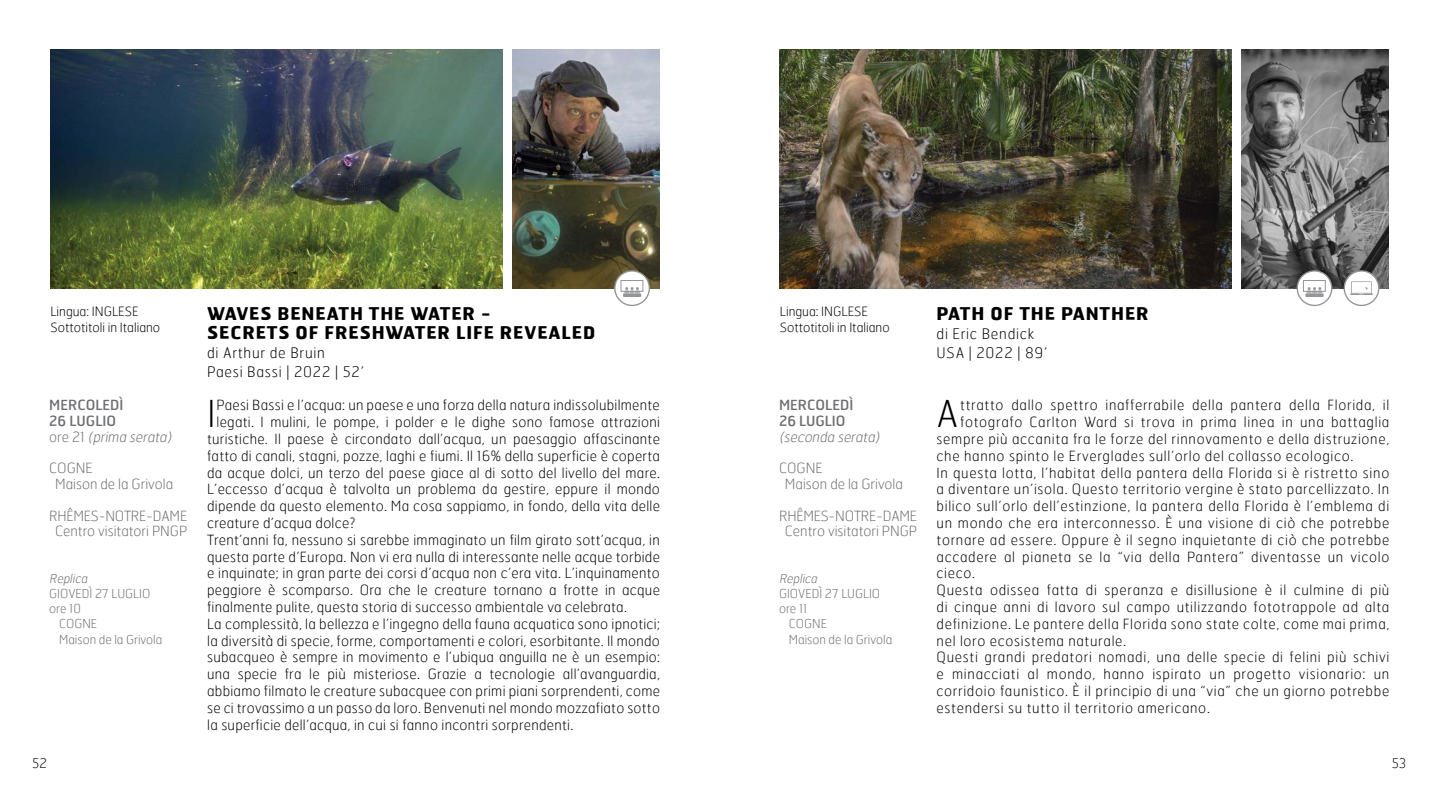
<style>
.page{position:relative;width:1439px;height:794px;background:#fff}
.page>*{position:absolute;margin:0;border:0;box-sizing:border-box;transform-origin:0 0}
.t1{font:100 36.93px "Hermes";color:#000}
.t2{font:700 17.5px/19.2px "Hermes";letter-spacing:.05em;color:#000}
.t3{font:100 14.53px/19.2px "Hermes";letter-spacing:.05em;color:#000}
.t4{font:100 14px "Hermes";letter-spacing:.02em;color:#000}
.t5{font:100 14px "Hermes";letter-spacing:.05em;color:#000}
.t6{font:100 14px/15.8px "Hermes";color:#6d6e71}
.t7{font:14px/15.8px "Hermes";color:#6d6e71}
.t8{font:italic 100 14px "Hermes";color:#6d6e71}
.t9{font:100 13.12px "Hermes";color:#000}
.t10{font:100 12.78px/15.8px "Hermes";color:#000}
.t11{font:100 12.25px "Hermes";color:#6d6e71}
.t12{font:italic 100 12.25px "Hermes";color:#6d6e71}
.s1{font-weight:100}
.s2{font-weight:100;font-style:italic}
</style>
<div class="page">
<img style="left:51px;top:50px;width:452px;height:238px">
<img style="left:513px;top:50px;width:147px;height:238px">
<div style="left:615px;top:271px;width:34px;height:34px;background:#fff;border-radius:50%"></div>
<div style="left:614px;top:270px;width:36px;height:36px;border:1px solid #939598;border-radius:50%"></div>
<svg style="left:623px;top:293px;width:18px;height:4px"></svg>
<svg style="left:624px;top:287px;width:16px;height:6px"></svg>
<div style="left:620px;top:280px;width:23px;height:12px;border:1px solid #939598"></div>
<img style="left:779px;top:50px;width:452px;height:238px">
<img style="left:1241px;top:50px;width:147px;height:238px">
<div style="left:1344px;top:271px;width:34px;height:34px;background:#fff;border-radius:50%"></div>
<div style="left:1343px;top:270px;width:36px;height:36px;border:1px solid #939598;border-radius:50%"></div>
<svg style="left:1350px;top:281px;width:23px;height:14px"></svg>
<div style="left:1297px;top:271px;width:34px;height:34px;background:#fff;border-radius:50%"></div>
<div style="left:1296px;top:270px;width:36px;height:36px;border:1px solid #939598;border-radius:50%"></div>
<svg style="left:1305px;top:293px;width:18px;height:4px"></svg>
<svg style="left:1306px;top:287px;width:16px;height:6px"></svg>
<div style="left:1303px;top:280px;width:22px;height:12px;border:1px solid #939598"></div>
<p class="t10" style="left:50px;top:303px;width:111px">Lingua: INGLESE<br>Sottotitoli in Italiano</p>
<p class="t7" style="left:49px;top:397px;width:127px">MERCOLEDÌ<br>26 LUGLIO<br><span class="s1">o r e 2 1</span> <span class="s2">(prima serata)</span></p>
<p class="t6" style="left:55px;top:460px;width:119px;text-indent:-6px">COGNE<br>Maison de la Grivola</p>
<p class="t6" style="left:49px;top:507px;width:139px;text-align:center">RHÊMES-NOTRE-DAME<br>Centro visitatori PNGP</p>
<p class="t12" style="left:49px;top:570px;width:42px">Replica</p>
<p class="t11" style="left:49px;top:585px;width:103px">GIOVEDÌ 27 LUGLIO</p>
<p class="t11" style="left:49px;top:600px;width:33px">ore 10</p>
<p class="t11" style="left:59px;top:616px;width:40px">COGNE</p>
<p class="t11" style="left:59px;top:632px;width:105px">Maison de la Grivola</p>
<p class="t2" style="left:207px;top:303px;width:390px">WAVES BENEATH THE WATER -<br>SECRETS OF FRESHWATER LIFE REVEALED</p>
<p class="t3" style="left:207px;top:343px;width:158px">di Arthur de Bruin<br>Paesi Bassi | 2022 | 52’</p>
<h1 class="t1" style="left:207px;top:390px;width:10px">I</h1>
<p class="t4" style="left:216px;top:396px;width:445px">Paesi Bassi e l’acqua: un paese e una forza della natura indissolubilmente</p>
<p class="t4" style="left:216px;top:413px;width:445px">legati. I mulini, le pompe, i polder e le dighe sono famose attrazioni</p>
<p class="t4" style="left:207px;top:430px;width:454px">turistiche. Il paese è circondato dall’acqua, un paesaggio affascinante</p>
<p class="t4" style="left:207px;top:447px;width:454px">fatto di canali, stagni, pozze, laghi e fiumi. Il 16% della superficie è coperta</p>
<p class="t4" style="left:207px;top:464px;width:454px">da acque dolci, un terzo del paese giace al di sotto del livello del mare.</p>
<p class="t4" style="left:207px;top:480px;width:454px">L’eccesso d’acqua è talvolta un problema da gestire, eppure il mondo</p>
<p class="t4" style="left:207px;top:497px;width:454px">dipende da questo elemento. Ma cosa sappiamo, in fondo, della vita delle</p>
<p class="t4" style="left:207px;top:514px;width:150px">creature d’acqua dolce?</p>
<p class="t4" style="left:207px;top:531px;width:454px">Trent’anni fa, nessuno si sarebbe immaginato un film girato sott’acqua, in</p>
<p class="t4" style="left:207px;top:548px;width:454px">questa parte d’Europa. Non vi era nulla di interessante nelle acque torbide</p>
<p class="t4" style="left:207px;top:564px;width:454px">e inquinate; in gran parte dei corsi d’acqua non c’era vita. L’inquinamento</p>
<p class="t4" style="left:207px;top:581px;width:454px">peggiore è scomparso. Ora che le creature tornano a frotte in acque</p>
<p class="t4" style="left:207px;top:598px;width:421px">finalmente pulite, questa storia di successo ambientale va celebrata.</p>
<p class="t4" style="left:207px;top:615px;width:454px">La complessità, la bellezza e l’ingegno della fauna acquatica sono ipnotici;</p>
<p class="t4" style="left:207px;top:632px;width:454px">la diversità di specie, forme, comportamenti e colori, esorbitante. Il mondo</p>
<p class="t4" style="left:207px;top:648px;width:454px">subacqueo è sempre in movimento e l’ubiqua anguilla ne è un esempio:</p>
<p class="t4" style="left:207px;top:665px;width:454px">una specie fra le più misteriose. Grazie a tecnologie all’avanguardia,</p>
<p class="t4" style="left:207px;top:682px;width:454px">abbiamo filmato le creature subacquee con primi piani sorprendenti, come</p>
<p class="t4" style="left:207px;top:699px;width:454px">se ci trovassimo a un passo da loro. Benvenuti nel mondo mozzafiato sotto</p>
<p class="t4" style="left:207px;top:716px;width:368px">la superficie dell’acqua, in cui si fanno incontri sorprendenti.</p>
<p class="t10" style="left:780px;top:303px;width:111px">Lingua: INGLESE<br>Sottotitoli in Italiano</p>
<p class="t7" style="left:779px;top:397px;width:76px">MERCOLEDÌ<br>26 LUGLIO</p>
<p class="t8" style="left:779px;top:428px;width:105px">(seconda serata)</p>
<p class="t6" style="left:785px;top:460px;width:119px;text-indent:-6px">COGNE<br>Maison de la Grivola</p>
<p class="t6" style="left:779px;top:507px;width:139px;text-align:center">RHÊMES-NOTRE-DAME<br>Centro visitatori PNGP</p>
<p class="t12" style="left:779px;top:570px;width:42px">Replica</p>
<p class="t11" style="left:779px;top:585px;width:103px">GIOVEDÌ 27 LUGLIO</p>
<p class="t11" style="left:779px;top:600px;width:30px">ore 11</p>
<p class="t11" style="left:789px;top:616px;width:40px">COGNE</p>
<p class="t11" style="left:789px;top:632px;width:105px">Maison de la Grivola</p>
<p class="t2" style="left:936px;top:303px;width:214px">PATH OF THE PANTHER</p>
<p class="t3" style="left:936px;top:324px;width:112px">di Eric Bendick<br>USA | 2022 | 89’</p>
<h1 class="t1" style="left:936px;top:390px;width:23px">A</h1>
<p class="t5" style="left:960px;top:396px;width:430px">ttratto dallo spettro inafferrabile della pantera della Florida, il</p>
<p class="t5" style="left:960px;top:413px;width:430px">fotografo Carlton Ward si trova in prima linea in una battaglia</p>
<p class="t5" style="left:936px;top:430px;width:454px">sempre più accanita fra le forze del rinnovamento e della distruzione,</p>
<p class="t5" style="left:936px;top:447px;width:418px">che hanno spinto le Erverglades sull’orlo del collasso ecologico.</p>
<p class="t5" style="left:936px;top:464px;width:454px">In questa lotta, l’habitat della pantera della Florida si è ristretto sino</p>
<p class="t5" style="left:936px;top:480px;width:454px">a diventare un’isola. Questo territorio vergine è stato parcellizzato. In</p>
<p class="t5" style="left:936px;top:497px;width:454px">bilico sull’orlo dell’estinzione, la pantera della Florida è l’emblema di</p>
<p class="t5" style="left:936px;top:514px;width:454px">un mondo che era interconnesso. È una visione di ciò che potrebbe</p>
<p class="t5" style="left:936px;top:531px;width:454px">tornare ad essere. Oppure è il segno inquietante di ciò che potrebbe</p>
<p class="t5" style="left:936px;top:548px;width:454px">accadere al pianeta se la “via della Pantera” diventasse un vicolo</p>
<p class="t4" style="left:936px;top:564px;width:40px">cieco.</p>
<p class="t5" style="left:936px;top:581px;width:454px">Questa odissea fatta di speranza e disillusione è il culmine di più</p>
<p class="t5" style="left:936px;top:598px;width:454px">di cinque anni di lavoro sul campo utilizzando fototrappole ad alta</p>
<p class="t5" style="left:936px;top:615px;width:454px">definizione. Le pantere della Florida sono state colte, come mai prima,</p>
<p class="t5" style="left:936px;top:632px;width:191px">nel loro ecosistema naturale.</p>
<p class="t5" style="left:936px;top:648px;width:454px">Questi grandi predatori nomadi, una delle specie di felini più schivi</p>
<p class="t5" style="left:936px;top:665px;width:454px">e minacciati al mondo, hanno ispirato un progetto visionario: un</p>
<p class="t5" style="left:936px;top:682px;width:454px">corridoio faunistico. È il principio di una “via” che un giorno potrebbe</p>
<p class="t5" style="left:936px;top:699px;width:275px">estendersi su tutto il territorio americano.</p>
<p class="t9" style="left:32px;top:754px;width:16px">52</p>
<p class="t9" style="left:1391px;top:754px;width:16px">53</p>
</div>
